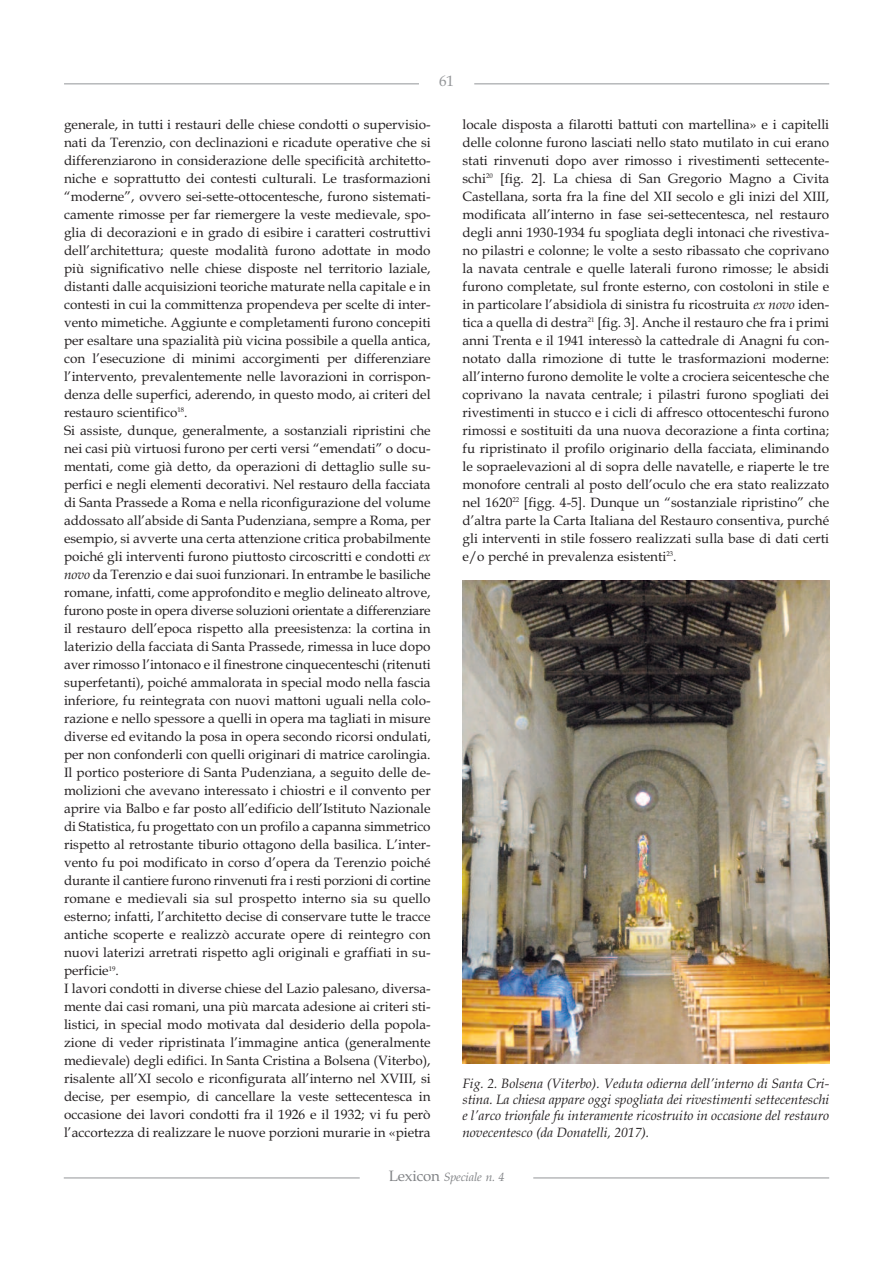
<style>
.page{position:relative;width:893px;height:1263px;background:#fff}
.page>*{position:absolute;margin:0;border:0;box-sizing:border-box;transform-origin:0 0}
.t1{font:15px "Book Antiqua";color:#939598}
.t2{font:13.5px/18px "Book Antiqua";color:#231f20}
.t3{font:italic 13.5px/16.4px "Book Antiqua";color:#231f20;text-align:justify}
.t4{font:italic 12px "Book Antiqua";letter-spacing:-.01em;color:#808285}
.s1{font-style:italic}
.s2{font-style:normal;font-size:15px}
</style>
<div class="page">
<hr style="left:64px;top:83px;width:355px;height:1px;background:#939598">
<hr style="left:474px;top:83px;width:355px;height:1px;background:#939598">
<hr style="left:64px;top:1177px;width:296px;height:1px;background:#939598">
<hr style="left:533px;top:1177px;width:296px;height:1px;background:#939598">
<img style="left:463px;top:581px;width:366px;height:482px">
<p class="t1" style="left:439px;top:72px;width:16px">61</p>
<p class="t2" style="left:64px;top:115px;width:368px">generale, in tutti i restauri delle chiese condotti o supervisio&shy;nati da Terenzio, con declinazioni e ricadute operative che si differenziarono in considerazione delle specificità architetto&shy;niche e soprattutto dei contesti culturali. Le trasformazioni “moderne”, ovvero sei-sette-ottocentesche, furono sistemati&shy;camente rimosse per far riemergere la veste medievale, spo&shy;glia di decorazioni e in grado di esibire i caratteri costruttivi dell’architettura; queste modalità furono adottate in modo più significativo nelle chiese disposte nel territorio laziale, distanti dalle acquisizioni teoriche maturate nella capitale e in contesti in cui la committenza propendeva per scelte di inter&shy;vento mimetiche. Aggiunte e completamenti furono concepiti per esaltare una spazialità più vicina possibile a quella antica, con l’esecuzione di minimi accorgimenti per differenziare l’intervento, prevalentemente nelle lavorazioni in corrispon&shy;denza delle superfici, aderendo, in questo modo, ai criteri del restauro scientifico<sup>18</sup>.<br>Si assiste, dunque, generalmente, a sostanziali ripristini che nei casi più virtuosi furono per certi versi “emendati” o docu&shy;mentati, come già detto, da operazioni di dettaglio sulle su&shy;perfici e negli elementi decorativi. Nel restauro della facciata di Santa Prassede a Roma e nella riconfigurazione del volume addossato all’abside di Santa Pudenziana, sempre a Roma, per esempio, si avverte una certa attenzione critica probabilmente poiché gli interventi furono piuttosto circoscritti e condotti <span class="s1">ex novo</span> da Terenzio e dai suoi funzionari. In entrambe le basiliche romane, infatti, come approfondito e meglio delineato altrove, furono poste in opera diverse soluzioni orientate a differenziare il restauro dell’epoca rispetto alla preesistenza: la cortina in laterizio della facciata di Santa Prassede, rimessa in luce dopo aver rimosso l’intonaco e il finestrone cinquecenteschi (ritenuti superfetanti), poiché ammalorata in special modo nella fascia inferiore, fu reintegrata con nuovi mattoni uguali nella colo&shy;razione e nello spessore a quelli in opera ma tagliati in misure diverse ed evitando la posa in opera secondo ricorsi ondulati, per non confonderli con quelli originari di matrice carolingia.<br>Il portico posteriore di Santa Pudenziana, a seguito delle de&shy;molizioni che avevano interessato i chiostri e il convento per aprire via Balbo e far posto all’edificio dell’Istituto Nazionale di Statistica, fu progettato con un profilo a capanna simmetrico rispetto al retrostante tiburio ottagono della basilica. L’inter&shy;vento fu poi modificato in corso d’opera da Terenzio poiché durante il cantiere furono rinvenuti fra i resti porzioni di cortine romane e medievali sia sul prospetto interno sia su quello esterno; infatti, l’architetto decise di conservare tutte le tracce antiche scoperte e realizzò accurate opere di reintegro con nuovi laterizi arretrati rispetto agli originali e graffiati in su&shy;perficie<sup>19</sup>.<br>I lavori condotti in diverse chiese del Lazio palesano, diversa&shy;mente dai casi romani, una più marcata adesione ai criteri sti&shy;listici, in special modo motivata dal desiderio della popola&shy;zione di veder ripristinata l’immagine antica (generalmente medievale) degli edifici. In Santa Cristina a Bolsena (Viterbo), risalente all’XI secolo e riconfigurata all’interno nel XVIII, si decise, per esempio, di cancellare la veste settecentesca in occasione dei lavori condotti fra il 1926 e il 1932; vi fu però l’accortezza di realizzare le nuove porzioni murarie in «pietra</p>
<p class="t2" style="left:463px;top:115px;width:368px;text-align:justify">locale disposta a filarotti battuti con martellina» e i capitelli delle colonne furono lasciati nello stato mutilato in cui erano stati rinvenuti dopo aver rimosso i rivestimenti settecente&shy;schi<sup>20</sup> [fig. 2]. La chiesa di San Gregorio Magno a Civita Castellana, sorta fra la fine del XII secolo e gli inizi del XIII, modificata all’interno in fase sei-settecentesca, nel restauro degli anni 1930-1934 fu spogliata degli intonaci che rivestiva&shy;no pilastri e colonne; le volte a sesto ribassato che coprivano la navata centrale e quelle laterali furono rimosse; le absidi furono completate, sul fronte esterno, con costoloni in stile e in particolare l’absidiola di sinistra fu ricostruita <span class="s1">ex novo</span> iden&shy;tica a quella di destra<sup>21</sup> [fig. 3]. Anche il restauro che fra i primi anni Trenta e il 1941 interessò la cattedrale di Anagni fu con&shy;notato dalla rimozione di tutte le trasformazioni moderne: all’interno furono demolite le volte a crociera seicentesche che coprivano la navata centrale; i pilastri furono spogliati dei rivestimenti in stucco e i cicli di affresco ottocenteschi furono rimossi e sostituiti da una nuova decorazione a finta cortina; fu ripristinato il profilo originario della facciata, eliminando le sopraelevazioni al di sopra delle navatelle, e riaperte le tre monofore centrali al posto dell’oculo che era stato realizzato nel 1620<sup>22</sup> [figg. 4-5]. Dunque un “sostanziale ripristino” che d’altra parte la Carta Italiana del Restauro consentiva, purché gli interventi in stile fossero realizzati sulla base di dati certi e/o perché in prevalenza esistenti<sup>23</sup>.</p>
<p class="t3" style="left:462px;top:1075px;width:368px">Fig. 2. Bolsena (Viterbo). Veduta odierna dell’interno di Santa Cri&shy;stina. La chiesa appare oggi spogliata dei rivestimenti settecenteschi e l’arco trionfale fu interamente ricostruito in occasione del restauro novecentesco (da Donatelli, 2017).</p>
<p class="t4" style="left:389px;top:1170px;width:117px"><span class="s2">Lexicon</span> Speciale n. 4</p>
</div>
